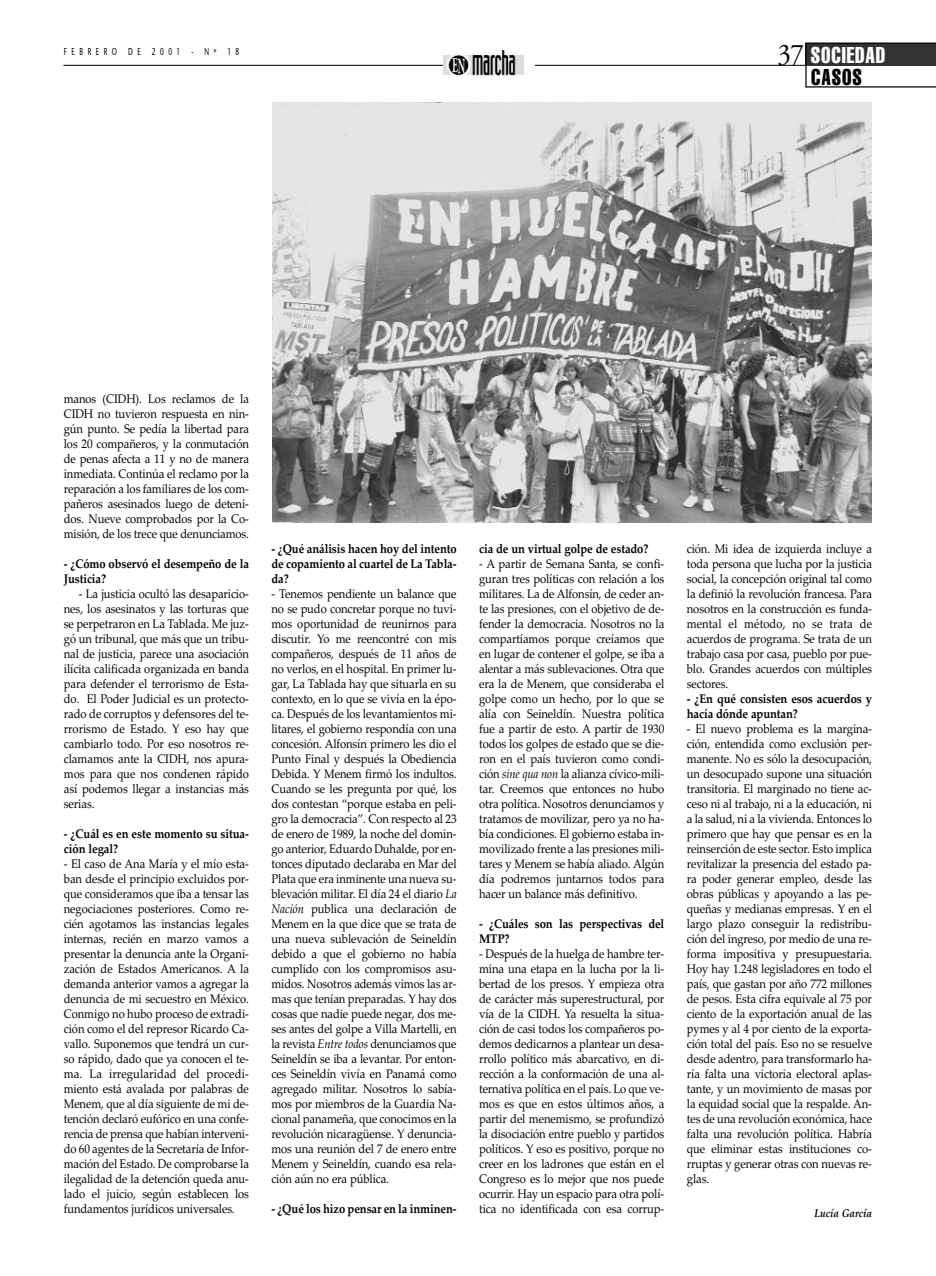
<style>
.page{position:relative;width:936px;height:1276px;background:#fff}
.page>*{position:absolute;margin:0;border:0;box-sizing:border-box;transform-origin:0 0}
.t1{font:30px "Adobe Garamond";color:#000;scale:.9 1}
.t2{font:extra-condensed 22.5px "Helvetica";letter-spacing:.045em;color:#fff;scale:.9 1}
.t3{font:extra-condensed 22.5px "Helvetica";letter-spacing:.045em;color:#000;scale:.9 1}
.t4{font:12.5px/15px "Palatino Linotype";letter-spacing:-.01em;color:#000;text-align:justify;scale:.9 1}
.t5{font:700 12.5px/15px "Palatino Linotype";letter-spacing:-.01em;color:#000;scale:.9 1}
.t6{font:italic 700 11.25px "Palatino Linotype";letter-spacing:-.01em;color:#000;scale:.9 1}
.t7{font:10px "Stone Sans ITCTT Medium";letter-spacing:.705em;color:#000;scale:.65 1}
.s1{font-style:italic}
</style>
<div class="page">
<hr style="left:63px;top:65px;width:872px;height:1px;background:#000">
<div style="left:443px;top:43px;width:91px;height:35px;background:#fff"></div>
<img style="left:443px;top:50px;width:80px;height:27px">
<svg style="left:805px;top:43px;width:130px;height:45px"></svg>
<img style="left:272px;top:103px;width:599px;height:420px">
<p class="t7" style="left:64px;top:45px;width:271px">FEBRERO DE 2001 - Nº 18</p>
<h1 class="t1" style="left:777px;top:36px;width:31px">37</h1>
<h2 class="t2" style="left:810px;top:46px;width:84px">SOCIEDAD</h2>
<h2 class="t3" style="left:811px;top:69px;width:58px">CASOS</h2>
<p class="t4" style="left:64px;top:391px;width:207px">manos (CIDH). Los reclamos de la CIDH no tuvieron respuesta en nin&shy;gún punto. Se pedía la libertad para los 20 compañeros, y la conmutación de penas afecta a 11 y no de manera inmediata. Continúa el reclamo por la reparación a los familiares de los com&shy;pañeros asesinados luego de deteni&shy;dos. Nueve comprobados por la Co&shy;misión, de los trece que denunciamos.</p>
<p class="t5" style="left:64px;top:556px;width:207px">- ¿Cómo observó el desempeño de la<br>Justicia?</p>
<p class="t4" style="left:64px;top:586px;width:207px;text-indent:15px">- La justicia ocultó las desaparicio&shy;nes, los asesinatos y las torturas que se perpetraron en La Tablada. Me juz&shy;gó un tribunal, que más que un tribu&shy;nal de justicia, parece una asociación ilícita calificada organizada en banda para defender el terrorismo de Esta&shy;do. El Poder Judicial es un protecto&shy;rado de corruptos y defensores del te&shy;rrorismo de Estado. Y eso hay que cambiarlo todo. Por eso nosotros re&shy;clamamos ante la CIDH, nos apura&shy;mos para que nos condenen rápido así podemos llegar a instancias más serias.</p>
<p class="t5" style="left:64px;top:826px;width:207px">- ¿Cuál es en este momento su situa&shy;ción legal?</p>
<p class="t4" style="left:64px;top:856px;width:207px">- El caso de Ana María y el mío esta&shy;ban desde el principio excluidos por&shy;que consideramos que iba a tensar las negociaciones posteriores. Como re&shy;cién agotamos las instancias legales internas, recién en marzo vamos a presentar la denuncia ante la Organi&shy;zación de Estados Americanos. A la demanda anterior vamos a agregar la denuncia de mi secuestro en México.<br>Conmigo no hubo proceso de extradi&shy;ción como el del represor Ricardo Ca&shy;vallo. Suponemos que tendrá un cur&shy;so rápido, dado que ya conocen el te&shy;ma. La irregularidad del procedi&shy;miento está avalada por palabras de Menem, que al día siguiente de mi de&shy;tención declaró eufórico en una confe&shy;rencia de prensa que habían interveni&shy;do 60 agentes de la Secretaría de Infor&shy;mación del Estado. De comprobarse la ilegalidad de la detención queda anu&shy;lado el juicio, según establecen los fundamentos jurídicos universales.</p>
<p class="t5" style="left:271px;top:541px;width:207px;text-align:justify">- ¿Qué análisis hacen hoy del intento de copamiento al cuartel de La Tabla&shy;da?</p>
<p class="t4" style="left:271px;top:586px;width:207px">- Tenemos pendiente un balance que no se pudo concretar porque no tuvi&shy;mos oportunidad de reunirnos para discutir. Yo me reencontré con mis compañeros, después de 11 años de no verlos, en el hospital. En primer lu&shy;gar, La Tablada hay que situarla en su contexto, en lo que se vivía en la épo&shy;ca. Después de los levantamientos mi&shy;litares, el gobierno respondía con una concesión. Alfonsín primero les dio el Punto Final y después la Obediencia Debida. Y Menem firmó los indultos.<br>Cuando se les pregunta por qué, los dos contestan “porque estaba en peli&shy;gro la democracia”. Con respecto al 23 de enero de 1989, la noche del domin&shy;go anterior, Eduardo Duhalde, por en&shy;tonces diputado declaraba en Mar del Plata que era inminente una nueva su&shy;blevación militar. El día 24 el diario <span class="s1">La Nación</span> publica una declaración de Menem en la que dice que se trata de una nueva sublevación de Seineldín debido a que el gobierno no había cumplido con los compromisos asu&shy;midos. Nosotros además vimos las ar&shy;mas que tenían preparadas. Y hay dos cosas que nadie puede negar, dos me&shy;ses antes del golpe a Villa Martelli, en la revista <span class="s1">Entre todos</span> denunciamos que Seineldín se iba a levantar. Por enton&shy;ces Seineldín vivía en Panamá como agregado militar. Nosotros lo sabía&shy;mos por miembros de la Guardia Na&shy;cional panameña, que conocimos en la revolución nicaragüense. Y denuncia&shy;mos una reunión del 7 de enero entre Menem y Seineldín, cuando esa rela&shy;ción aún no era pública.</p>
<p class="t5" style="left:271px;top:1201px;width:207px">- ¿Qué los hizo pensar en la inminen-</p>
<p class="t5" style="left:479px;top:541px;width:189px">cia de un virtual golpe de estado?</p>
<p class="t4" style="left:479px;top:556px;width:207px">- A partir de Semana Santa, se confi&shy;guran tres políticas con relación a los militares. La de Alfonsín, de ceder an&shy;te las presiones, con el objetivo de de&shy;fender la democracia. Nosotros no la compartíamos porque creíamos que en lugar de contener el golpe, se iba a alentar a más sublevaciones. Otra que era la de Menem, que consideraba el golpe como un hecho, por lo que se alía con Seineldín. Nuestra política fue a partir de esto. A partir de 1930 todos los golpes de estado que se die&shy;ron en el país tuvieron como condi&shy;ción <span class="s1">sine qua non</span> la alianza cívico-mili&shy;tar. Creemos que entonces no hubo otra política. Nosotros denunciamos y tratamos de movilizar, pero ya no ha&shy;bía condiciones. El gobierno estaba in&shy;movilizado frente a las presiones mili&shy;tares y Menem se había aliado. Algún día podremos juntarnos todos para hacer un balance más definitivo.</p>
<p class="t5" style="left:479px;top:916px;width:207px">- ¿Cuáles son las perspectivas del<br>MTP?</p>
<p class="t4" style="left:479px;top:946px;width:207px">- Después de la huelga de hambre ter&shy;mina una etapa en la lucha por la li&shy;bertad de los presos. Y empieza otra de carácter más superestructural, por vía de la CIDH. Ya resuelta la situa&shy;ción de casi todos los compañeros po&shy;demos dedicarnos a plantear un desa&shy;rrollo político más abarcativo, en di&shy;rección a la conformación de una al&shy;ternativa política en el país. Lo que ve&shy;mos es que en estos últimos años, a partir del menemismo, se profundizó la disociación entre pueblo y partidos políticos. Y eso es positivo, porque no creer en los ladrones que están en el Congreso es lo mejor que nos puede ocurrir. Hay un espacio para otra polí&shy;tica no identificada con esa corrup-</p>
<p class="t4" style="left:686px;top:541px;width:207px">ción. Mi idea de izquierda incluye a toda persona que lucha por la justicia social, la concepción original tal como la definió la revolución francesa. Para nosotros en la construcción es funda&shy;mental el método, no se trata de acuerdos de programa. Se trata de un trabajo casa por casa, pueblo por pue&shy;blo. Grandes acuerdos con múltiples sectores.</p>
<p class="t5" style="left:686px;top:691px;width:207px">- ¿En qué consisten esos acuerdos y hacía dónde apuntan?</p>
<p class="t4" style="left:686px;top:721px;width:207px">- El nuevo problema es la margina&shy;ción, entendida como exclusión per&shy;manente. No es sólo la desocupación, un desocupado supone una situación transitoria. El marginado no tiene ac&shy;ceso ni al trabajo, ni a la educación, ni a la salud, ni a la vivienda. Entonces lo primero que hay que pensar es en la reinserción de este sector. Esto implica revitalizar la presencia del estado pa&shy;ra poder generar empleo, desde las obras públicas y apoyando a las pe&shy;queñas y medianas empresas. Y en el largo plazo conseguir la redistribu&shy;ción del ingreso, por medio de una re&shy;forma impositiva y presupuestaria.<br>Hoy hay 1.248 legisladores en todo el país, que gastan por año 772 millones de pesos. Esta cifra equivale al 75 por ciento de la exportación anual de las pymes y al 4 por ciento de la exporta&shy;ción total del país. Eso no se resuelve desde adentro, para transformarlo ha&shy;ría falta una victoria electoral aplas&shy;tante, y un movimiento de masas por la equidad social que la respalde. An&shy;tes de una revolución económica, hace falta una revolución política. Habría que eliminar estas instituciones co&shy;rruptas y generar otras con nuevas re&shy;glas.</p>
<p class="t6" style="left:814px;top:1206px;width:66px">Lucía García</p>
</div>
